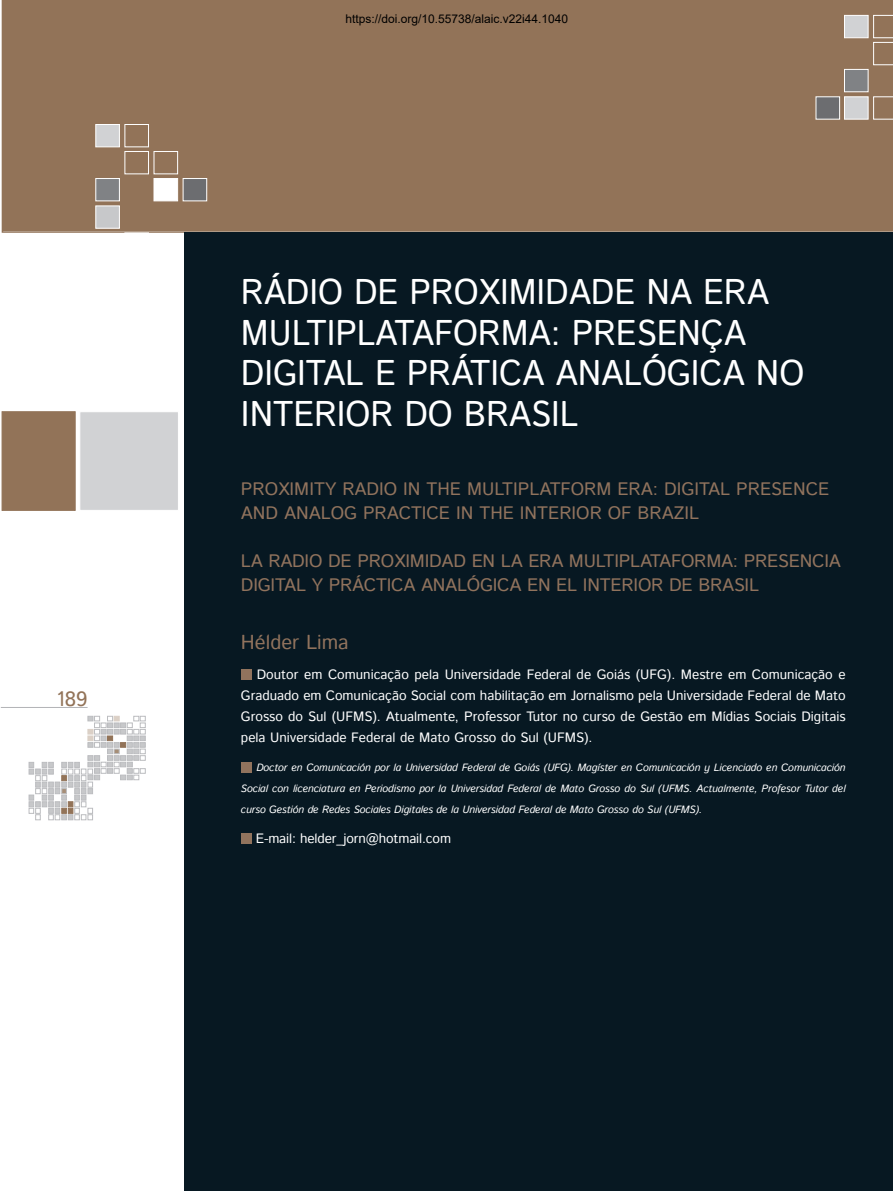
<style>
.page{position:relative;width:893px;height:1191px;background:#fff}
.page>*{position:absolute;margin:0;border:0;box-sizing:border-box;transform-origin:0 0}
.t1{font:35.55px/40.5px "Istok Web";color:#fff;scale:.94 1}
.t2{font:21px "Istok Web";color:#927358}
.t3{font:20.25px "Istok Web";color:#91735d}
.t4{font:18px/24px "Istok Web";letter-spacing:-.01em;color:#91735d}
.t5{font:13.5px/21px "Istok Web";color:#fff;text-align:justify}
.t6{font:12px "Arial";color:#000}
.t7{font:italic 10.5px/21px "Istok Web";letter-spacing:-.01em;color:#fff;text-align:justify}
.s1{font-style:inherit}
</style>
<div class="page">
<div style="left:2px;top:0;width:891px;height:233px;background:#927358"></div>
<svg style="left:29px;top:716px;width:116px;height:104px"></svg>
<div style="left:96px;top:178px;width:24px;height:23px;background:#808285;border:1px solid #fff"></div>
<div style="left:154px;top:178px;width:24px;height:23px;background:#fff"></div>
<div style="left:183px;top:178px;width:24px;height:23px;background:#6c6d70;border:1px solid #fff"></div>
<div style="left:125px;top:151px;width:24px;height:23px;border:1px solid #fff"></div>
<div style="left:154px;top:151px;width:24px;height:23px;border:1px solid #fff"></div>
<div style="left:96px;top:124px;width:24px;height:23px;background:#d1d2d4;border:1px solid #fff"></div>
<div style="left:125px;top:124px;width:24px;height:23px;border:1px solid #fff"></div>
<div style="left:96px;top:206px;width:24px;height:22px;background:#c7c8ca;border:1px solid #fff"></div>
<div style="left:844px;top:69px;width:24px;height:23px;background:#808285;border:1px solid #fff"></div>
<div style="left:844px;top:15px;width:24px;height:23px;background:#d1d2d4;border:1px solid #fff"></div>
<svg style="left:873px;top:15px;width:20px;height:50px"></svg>
<div style="left:844px;top:97px;width:24px;height:22px;background:#d1d2d4;border:1px solid #fff"></div>
<svg style="left:873px;top:97px;width:20px;height:22px"></svg>
<div style="left:816px;top:97px;width:24px;height:22px;background:#6c6d70"></div>
<div style="left:185px;top:233px;width:708px;height:958px;background:#071822"></div>
<hr style="left:1px;top:707px;width:87px;height:1px;background:#b2b3b7">
<div style="left:79px;top:411px;width:100px;height:100px;background:#d1d2d4;border:1px solid #fff"></div>
<div style="left:2px;top:411px;width:74px;height:100px;background:#927358;border:1px solid #927358"></div>
<div style="left:241px;top:669px;width:10px;height:10px;background:#91735d"></div>
<div style="left:241px;top:762px;width:10px;height:10px;background:#91735d"></div>
<div style="left:241px;top:833px;width:10px;height:10px;background:#91735d"></div>
<h2 class="t2" style="left:56px;top:684px;width:33px">189</h2>
<p class="t6" style="left:345px;top:11px;width:224px">https://doi.org/10.55738/alaic.v22i44.<span class="s1">1040</span></p>
<h1 class="t1" style="left:241px;top:274px;width:601px">RÁDIO DE PROXIMIDADE NA ERA<br>MULTIPLATAFORMA: PRESENÇA<br>DIGITAL E PRÁTICA ANALÓGICA NO<br>INTERIOR DO BRASIL</h1>
<h3 class="t4" style="left:241px;top:477px;width:590px">PROXIMITY RADIO IN THE MULTIPLATFORM ERA: DIGITAL PRESENCE<br>AND ANALOG PRACTICE IN THE INTERIOR OF BRAZIL</h3>
<h3 class="t4" style="left:241px;top:549px;width:601px">LA RADIO DE PROXIMIDAD EN LA ERA MULTIPLATAFORMA: PRESENCIA<br>DIGITAL Y PRÁCTICA ANALÓGICA EN EL INTERIOR DE BRASIL</h3>
<h3 class="t3" style="left:241px;top:629px;width:109px">Hélder Lima</h3>
<p class="t5" style="left:241px;top:664px;width:606px;text-indent:16px">Doutor em Comunicação pela Universidade Federal de Goiás (UFG). Mestre em Comunicação e Graduado em Comunicação Social com habilitação em Jornalismo pela Universidade Federal de Mato Grosso do Sul (UFMS). Atualmente, Professor Tutor no curso de Gestão em Mídias Sociais Digitais pela Universidade Federal de Mato Grosso do Sul (UFMS).</p>
<p class="t7" style="left:241px;top:757px;width:606px;text-indent:15px">Doctor en Comunicación por la Universidad Federal de Goiás (UFG). Magíster en Comunicación y Licenciado en Comunicación Social con licenciatura en Periodismo por la Universidad Federal de Mato Grosso do Sul (UFMS. Actualmente, Profesor Tutor del curso Gestión de Redes Sociales Digitales de la Universidad Federal de Mato Grosso do Sul (UFMS).</p>
<p class="t5" style="left:256px;top:828px;width:197px">E-mail: helder_jorn@hotmail.com</p>
</div>
